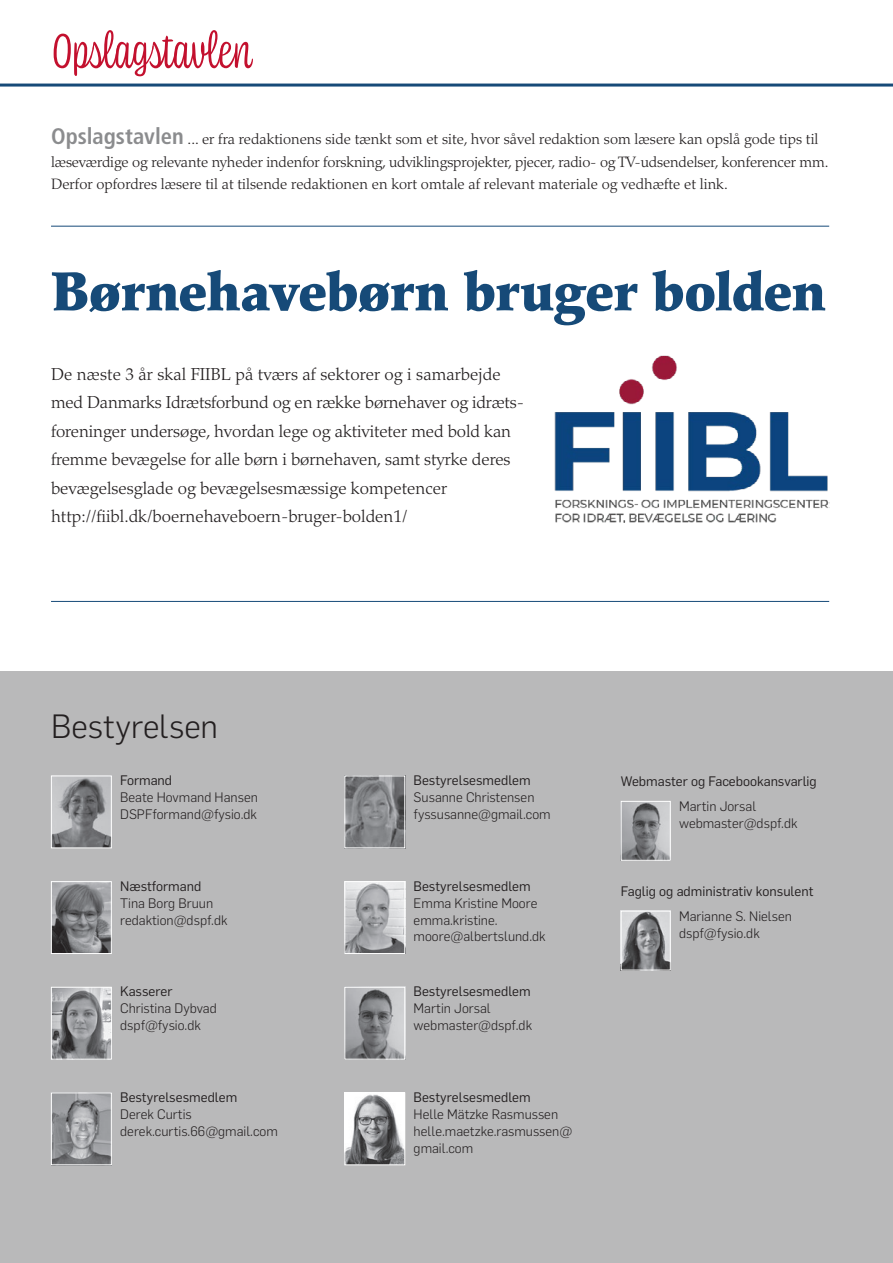
<style>
.page{position:relative;width:893px;height:1263px;background:#fff}
.page>*{position:absolute;margin:0;border:0;box-sizing:border-box;transform-origin:0 0}
.t1{font:900 54.75px "Palatino";letter-spacing:-.02em;color:#164a78}
.t2{font:300 51px "Coniferous";color:#c3102e}
.t3{font:300 33px "Flama";color:#231f20}
.t4{font:300 17.25px/28.5px "Palatino";letter-spacing:-.005em;color:#231f20}
.t5{font:300 15px/22.5px "Palatino";color:#231f20}
.t6{font:300 13.5px/16.8px "Flama";color:#231f20}
.t7{font:13.5px "Flama";color:#231f20}
.s1{font-family:"Frutiger";font-weight:700;font-stretch:condensed;font-size:22.5px;color:#8b8c8e}
</style>
<div class="page">
<div style="left:0;top:672px;width:893px;height:591px;background:#b9b9ba"></div>
<img style="left:53px;top:777px;width:57px;height:69px">
<div style="left:51px;top:775px;width:61px;height:73px;border:1px solid #fff"></div>
<img style="left:53px;top:883px;width:57px;height:69px">
<div style="left:51px;top:881px;width:61px;height:73px;border:1px solid #fff"></div>
<img style="left:53px;top:989px;width:57px;height:68px">
<div style="left:51px;top:987px;width:61px;height:72px;border:1px solid #fff"></div>
<img style="left:53px;top:1094px;width:57px;height:69px">
<div style="left:51px;top:1092px;width:61px;height:73px;border:1px solid #fff"></div>
<img style="left:344px;top:775px;width:59px;height:71px">
<div style="left:344px;top:776px;width:61px;height:72px;border:1px solid #fff"></div>
<img style="left:346px;top:883px;width:57px;height:69px">
<div style="left:344px;top:881px;width:61px;height:73px;border:1px solid #fff"></div>
<img style="left:346px;top:989px;width:57px;height:68px">
<div style="left:344px;top:987px;width:61px;height:72px;border:1px solid #fff"></div>
<img style="left:346px;top:1094px;width:57px;height:69px">
<div style="left:344px;top:1092px;width:61px;height:73px;border:1px solid #fff"></div>
<img style="left:623px;top:803px;width:46px;height:55px">
<div style="left:621px;top:801px;width:50px;height:59px;border:1px solid #fff"></div>
<img style="left:623px;top:913px;width:46px;height:55px">
<div style="left:621px;top:911px;width:50px;height:59px;border:1px solid #fff"></div>
<img style="left:555px;top:355px;width:274px;height:167px">
<hr style="left:0;top:84px;width:893px;height:3px;background:#164a78">
<hr style="left:51px;top:226px;width:778px;height:1px;background:#164a78">
<hr style="left:51px;top:601px;width:778px;height:1px;background:#164a78">
<h2 class="t2" style="left:51px;top:16px;width:203px">Opslagstavlen</h2>
<p class="t5" style="left:51px;top:128px;width:779px"><span class="s1">Opslagstavlen</span> ... er fra redaktionens side tænkt som et site, hvor såvel redaktion som læsere kan opslå gode tips til læseværdige og relevante nyheder indenfor forskning, udviklingsprojekter, pjecer, radio- og TV-udsendelser, konferencer mm.<br>Derfor opfordres læsere til at tilsende redaktionen en kort omtale af relevant materiale og vedhæfte et link.</p>
<h1 class="t1" style="left:51px;top:259px;width:777px">Børnehavebørn bruger bolden</h1>
<p class="t4" style="left:51px;top:360px;width:474px">De næste 3 år skal FIIBL på tværs af sektorer og i samarbejde med Danmarks Idrætsforbund og en række børnehaver og idræts&shy;foreninger undersøge, hvordan lege og aktiviteter med bold kan fremme bevægelse for alle børn i børnehaven, samt styrke deres bevægelsesglade og bevægelsesmæssige kompetencer http://fiibl.dk/boernehaveboern-bruger-bolden1/</p>
<h3 class="t3" style="left:51px;top:704px;width:168px">Bestyrelsen</h3>
<p class="t7" style="left:120px;top:771px;width:53px">Formand</p>
<p class="t6" style="left:120px;top:788px;width:139px">Beate Hovmand Hansen<br>DSPFformand@fysio.dk</p>
<p class="t7" style="left:120px;top:877px;width:83px">Næstformand</p>
<p class="t6" style="left:120px;top:894px;width:109px">Tina Borg Bruun redaktion@dspf.dk</p>
<p class="t7" style="left:120px;top:982px;width:54px">Kasserer</p>
<p class="t6" style="left:120px;top:999px;width:98px">Christina Dybvad dspf@fysio.dk</p>
<p class="t7" style="left:120px;top:1088px;width:119px">Bestyrelsesmedlem</p>
<p class="t6" style="left:120px;top:1105px;width:159px">Derek Curtis derek.curtis.66@gmail.com</p>
<p class="t7" style="left:414px;top:771px;width:119px">Bestyrelsesmedlem</p>
<p class="t6" style="left:414px;top:788px;width:139px">Susanne Christensen fyssusanne@gmail.com</p>
<p class="t7" style="left:414px;top:877px;width:119px">Bestyrelsesmedlem</p>
<p class="t6" style="left:414px;top:894px;width:134px">Emma Kristine Moore emma.kristine. moore@albertslund.dk</p>
<p class="t7" style="left:414px;top:982px;width:119px">Bestyrelsesmedlem</p>
<p class="t6" style="left:414px;top:999px;width:120px">Martin Jorsal webmaster@dspf.dk</p>
<p class="t7" style="left:414px;top:1088px;width:119px">Bestyrelsesmedlem</p>
<p class="t6" style="left:414px;top:1105px;width:160px">Helle Mätzke Rasmussen helle.maetzke.rasmussen@ gmail.com</p>
<p class="t7" style="left:621px;top:772px;width:197px">Webmaster og Facebookansvarlig</p>
<p class="t6" style="left:679px;top:797px;width:120px">Martin Jorsal webmaster@dspf.dk</p>
<p class="t7" style="left:621px;top:882px;width:194px">Faglig og administrativ konsulent</p>
<p class="t6" style="left:679px;top:907px;width:114px">Marianne S. Nielsen dspf@fysio.dk</p>
</div>
